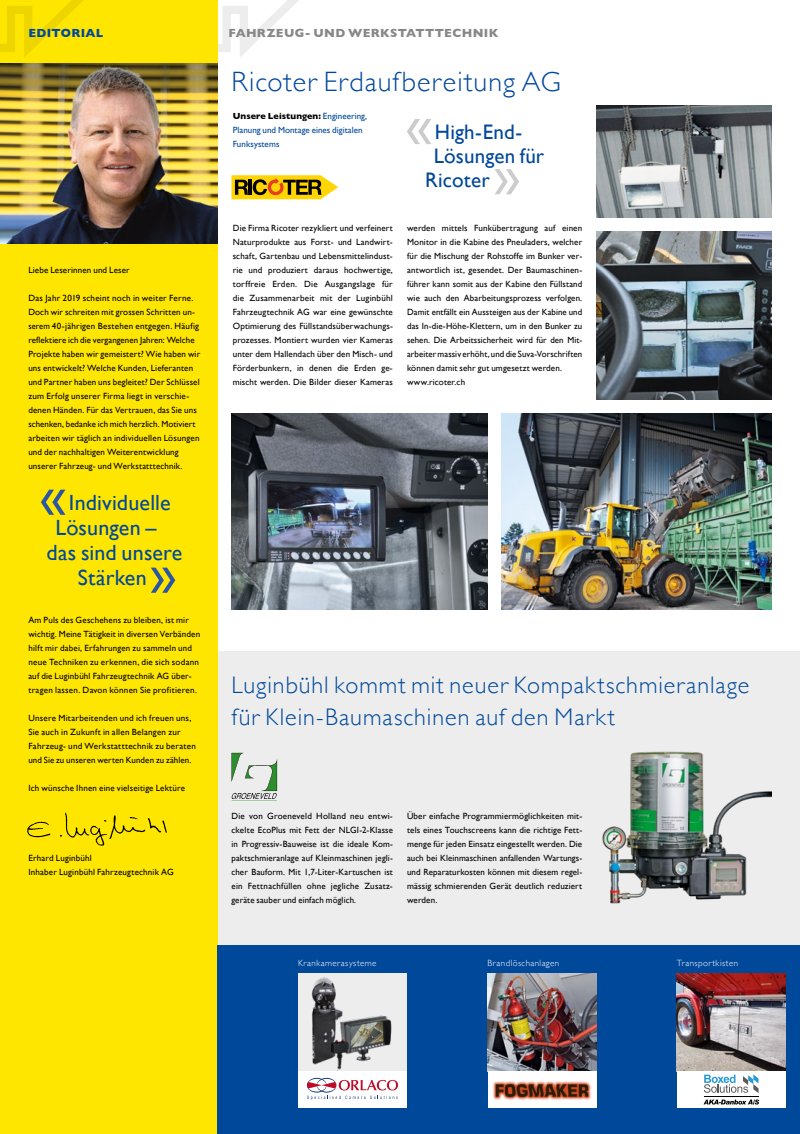
<style>
.page{position:relative;width:800px;height:1134px;background:#fff}
.page>*{position:absolute;margin:0;border:0;box-sizing:border-box;transform-origin:0 0}
.t1{font:300 28px "Gill Sans";letter-spacing:.04em;color:#00489a}
.t2{font:300 24px/32px "Gill Sans";letter-spacing:.04em;color:#00489a}
.t3{font:22px "Gill Sans";letter-spacing:.005em;color:#00489a}
.t4{font:21px "Gill Sans";letter-spacing:.005em;color:#00489a}
.t5{font:700 12px "Gill Sans";letter-spacing:.03em;color:#878787}
.t6{font:700 12px "Gill Sans";letter-spacing:.025em;color:#00489a}
.t7{font:9px/14px "Gill Sans";letter-spacing:.015em;color:#000}
.t8{font:9px/14px "Gill Sans";letter-spacing:.005em;color:#00489a}
.t9{font:300 9px "Gill Sans";letter-spacing:.05em;color:#fff}
.s1{font-weight:700;color:#000}
</style>
<div class="page">
<div style="left:218px;top:651px;width:581px;height:294px;background:#ededed"></div>
<svg style="left:218px;top:0;width:81px;height:57px"></svg>
<div style="left:0;top:0;width:218px;height:1134px;background:#ffe600"></div>
<img style="left:0;top:63px;width:218px;height:180px">
<svg style="left:0;top:0;width:83px;height:57px"></svg>
<img style="left:231px;top:413px;width:256px;height:196px">
<img style="left:501px;top:413px;width:270px;height:196px">
<div style="left:218px;top:945px;width:581px;height:189px;background:#00489a"></div>
<img style="left:298px;top:973px;width:109px;height:98px">
<img style="left:487px;top:973px;width:109px;height:98px">
<img style="left:676px;top:973px;width:109px;height:98px">
<img style="left:596px;top:105px;width:175px;height:112px">
<img style="left:596px;top:231px;width:175px;height:168px">
<div style="left:298px;top:1071px;width:109px;height:37px;background:#fff"></div>
<svg style="left:307px;top:1078px;width:91px;height:22px"></svg>
<div style="left:487px;top:1071px;width:109px;height:37px;background:#fff"></div>
<img style="left:493px;top:1081px;width:98px;height:19px">
<div style="left:676px;top:1071px;width:109px;height:37px;background:#fff"></div>
<svg style="left:704px;top:1074px;width:54px;height:19px"></svg>
<hr style="left:704px;top:1096px;width:54px;height:1px;background:#000">
<svg style="left:703px;top:1099px;width:56px;height:5px"></svg>
<img style="left:602px;top:751px;width:169px;height:153px">
<svg style="left:231px;top:753px;width:46px;height:48px"></svg>
<svg style="left:231px;top:175px;width:107px;height:24px;background:#c19f1c"></svg>
<svg style="left:41px;top:490px;width:24px;height:25px"></svg>
<svg style="left:407px;top:119px;width:24px;height:25px"></svg>
<svg style="left:151px;top:568px;width:24px;height:25px"></svg>
<svg style="left:495px;top:169px;width:24px;height:25px"></svg>
<img style="left:27px;top:812px;width:140px;height:34px">
<h3 class="t6" style="left:28px;top:23px;width:77px">EDITORIAL</h3>
<p class="t7" style="left:28px;top:263px;width:103px">Liebe Leserinnen und Leser</p>
<p class="t7" style="left:28px;top:291px;width:173px">Das Jahr 2019 scheint noch in weiter Ferne.<br>Doch wir schreiten mit grossen Schritten un&shy;serem 40-jährigen Bestehen entgegen. Häufig reflektiere ich die vergangenen Jahren: Welche Projekte haben wir gemeistert? Wie haben wir uns entwickelt? Welche Kunden, Lieferanten und Partner haben uns begleitet? Der Schlüssel zum Erfolg unserer Firma liegt in verschie&shy;denen Händen. Für das Vertrauen, das Sie uns schenken, bedanke ich mich herzlich. Motiviert arbeiten wir täglich an individuellen Lösungen und der nachhaltigen Weiterentwicklung unserer Fahrzeug- und Werkstatttechnik.</p>
<h3 class="t3" style="left:69px;top:490px;width:103px">Individuelle</h3>
<h3 class="t3" style="left:55px;top:515px;width:103px">Lösungen –</h3>
<h3 class="t3" style="left:46px;top:540px;width:137px">das sind unsere</h3>
<h3 class="t3" style="left:78px;top:565px;width:70px">Stärken</h3>
<p class="t7" style="left:28px;top:613px;width:173px">Am Puls des Geschehens zu bleiben, ist mir wichtig. Meine Tätigkeit in diversen Verbänden hilft mir dabei, Erfahrungen zu sammeln und neue Techniken zu erkennen, die sich sodann auf die Luginbühl Fahrzeugtechnik AG über&shy;tragen lassen. Davon können Sie profitieren.</p>
<p class="t7" style="left:28px;top:711px;width:169px">Unsere Mitarbeitenden und ich freuen uns, Sie auch in Zukunft in allen Belangen zur Fahrzeug- und Werkstatttechnik zu beraten und Sie zu unseren werten Kunden zu zählen.</p>
<p class="t7" style="left:28px;top:781px;width:158px">Ich wünsche Ihnen eine vielseitige Lektüre</p>
<p class="t7" style="left:28px;top:851px;width:147px">Erhard Luginbühl<br>Inhaber Luginbühl Fahrzeugtechnik AG</p>
<h3 class="t5" style="left:228px;top:23px;width:271px">FAHRZEUG- UND WERKSTATTTECHNIK</h3>
<h1 class="t1" style="left:231px;top:60px;width:331px">Ricoter Erdaufbereitung AG</h1>
<p class="t8" style="left:233px;top:109px;width:136px"><span class="s1">Unsere Leistungen:</span> Engineering,<br>Planung und Montage eines digitalen<br>Funksystems</p>
<h3 class="t4" style="left:434px;top:119px;width:89px">High-End-</h3>
<h3 class="t4" style="left:433px;top:143px;width:112px">Lösungen für</h3>
<h3 class="t4" style="left:425px;top:167px;width:66px">Ricoter</h3>
<p class="t7" style="left:407px;top:221px;width:177px">werden mittels Funkübertragung auf einen Monitor in die Kabine des Pneuladers, welcher für die Mischung der Rohstoffe im Bunker ver&shy;antwortlich ist, gesendet. Der Baumaschinen&shy;führer kann somit aus der Kabine den Füllstand wie auch den Abarbeitungsprozess verfolgen.<br>Damit entfällt ein Aussteigen aus der Kabine und das In-die-Höhe-Klettern, um in den Bunker zu sehen. Die Arbeitssicherheit wird für den Mit&shy;arbeiter massiv erhöht, und die Suva-Vorschriften können damit sehr gut umgesetzt werden. www.ricoter.ch</p>
<p class="t7" style="left:233px;top:221px;width:162px;text-align:justify">Die Firma Ricoter rezykliert und verfeinert Naturprodukte aus Forst- und Landwirt&shy;schaft, Gartenbau und Lebensmittelindust&shy;rie und produziert daraus hochwertige, torffreie Erden. Die Ausgangslage für die Zusammenarbeit mit der Luginbühl Fahrzeugtechnik AG war eine gewünschte Optimierung des Füllstandsüberwachungs&shy;prozesses. Montiert wurden vier Kameras unter dem Hallendach über den Misch- und Förderbunkern, in denen die Erden ge&shy;mischt werden. Die Bilder dieser Kameras</p>
<h2 class="t2" style="left:231px;top:668px;width:519px">Luginbühl kommt mit neuer Kompaktschmieranlage für Klein-Baumaschinen auf den Markt</h2>
<p class="t7" style="left:231px;top:809px;width:163px;text-align:justify">Die von Groeneveld Holland neu entwi&shy;ckelte EcoPlus mit Fett der NLGI-2-Klasse in Progressiv-Bauweise ist die ideale Kom&shy;paktschmieranlage auf Kleinmaschinen jegli&shy;cher Bauform. Mit 1,7-Liter-Kartuschen ist ein Fettnachfüllen ohne jegliche Zusatz&shy;geräte sauber und einfach möglich.</p>
<p class="t7" style="left:407px;top:809px;width:177px;text-align:justify">Über einfache Programmiermöglichkeiten mit&shy;tels eines Touchscreens kann die richtige Fett&shy;menge für jeden Einsatz eingestellt werden. Die auch bei Kleinmaschinen anfallenden Wartungs&shy;und Reparaturkosten können mit diesem regel&shy;mässig schmierenden Gerät deutlich reduziert werden.</p>
<p class="t9" style="left:298px;top:955px;width:80px">Krankamerasysteme</p>
<p class="t9" style="left:487px;top:955px;width:73px">Brandlöschanlagen</p>
<p class="t9" style="left:676px;top:955px;width:63px">Transportkisten</p>
</div>
